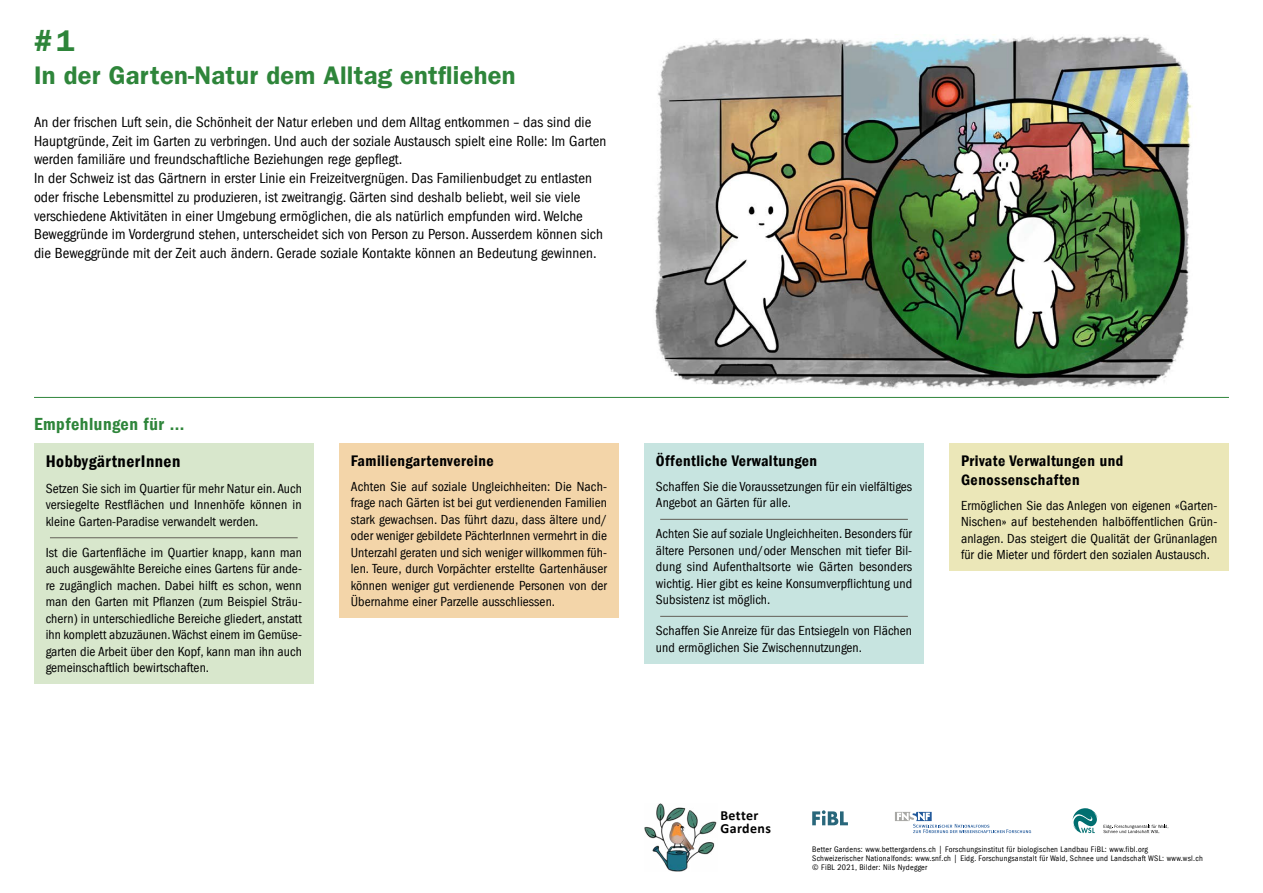
<style>
.page{position:relative;width:1263px;height:893px;background:#fff}
.page>*{position:absolute;margin:0;border:0;box-sizing:border-box;transform-origin:0 0}
.t1{font:30px "Franklin Gothic LT Com Dm";color:#2e853a}
.t2{font:25.5px "Franklin Gothic LT Com Dm";letter-spacing:.01em;color:#2e853a}
.t3{font:18px "Franklin Gothic LT Com Dm Cn";letter-spacing:.03em;color:#2e853a}
.t4{font:17.4px "Franklin Gothic LT Com Dm Cn";letter-spacing:.03em;color:#000}
.t5{font:15.75px/18.8px "Franklin Gothic LT Com Dm Cn";letter-spacing:.03em;color:#000}
.t6{font:condensed 15px/18.8px "Franklin Gothic LT Com";letter-spacing:.005em;color:#000}
.t7{font:700 13.95px/12.6px "Calibri";letter-spacing:.03em;color:#000}
.t8{font:condensed 13.5px/16.5px "Franklin Gothic LT Com";letter-spacing:.005em;color:#000;text-align:justify}
.t9{font:condensed 8.25px/9px "Franklin Gothic LT Com";letter-spacing:.03em;color:#000}
</style>
<div class="page">
<hr style="left:34px;top:397px;width:1195px;height:1px;background:#2e853a">
<svg style="left:812px;top:810px;width:36px;height:15px"></svg>
<img style="left:644px;top:804px;width:73px;height:68px">
<svg style="left:1072px;top:808px;width:97px;height:25px"></svg>
<svg style="left:916px;top:811px;width:16px;height:1px"></svg>
<svg style="left:895px;top:812px;width:136px;height:21px"></svg>
<img style="left:655px;top:34px;width:538px;height:354px">
<div style="left:949px;top:443px;width:280px;height:128px;background:#ebe7b8"></div>
<div style="left:644px;top:443px;width:280px;height:220px;background:#c7e4e0"></div>
<hr style="left:660px;top:519px;width:248px;height:1px;background:#625f57">
<hr style="left:660px;top:616px;width:248px;height:1px;background:#625f57">
<div style="left:339px;top:443px;width:280px;height:175px;background:#f3d5a9"></div>
<div style="left:34px;top:443px;width:280px;height:241px;background:#d8e7cc"></div>
<hr style="left:50px;top:537px;width:248px;height:1px;background:#625f57">
<h1 class="t1" style="left:34px;top:22px;width:42px">#1</h1>
<h2 class="t2" style="left:34px;top:60px;width:483px">In der Garten-Natur dem Alltag entfliehen</h2>
<p class="t6" style="left:34px;top:113px;width:574px">An der frischen Luft sein, die Schönheit der Natur erleben und dem Alltag entkommen – das sind die Hauptgründe, Zeit im Garten zu verbringen. Und auch der soziale Austausch spielt eine Rolle: Im Garten werden familiäre und freundschaftliche Beziehungen rege gepflegt.<br>In der Schweiz ist das Gärtnern in erster Linie ein Freizeitvergnügen. Das Familienbudget zu entlasten oder frische Lebensmittel zu produzieren, ist zweitrangig. Gärten sind deshalb beliebt, weil sie viele verschiedene Aktivitäten in einer Umgebung ermöglichen, die als natürlich empfunden wird. Welche Beweggründe im Vordergrund stehen, unterscheidet sich von Person zu Person. Ausserdem können sich die Beweggründe mit der Zeit auch ändern. Gerade soziale Kontakte können an Bedeutung gewinnen.</p>
<h3 class="t3" style="left:34px;top:414px;width:152px">Empfehlungen für ...</h3>
<p class="t4" style="left:46px;top:451px;width:136px">HobbygärtnerInnen</p>
<p class="t8" style="left:46px;top:480px;width:258px">Setzen Sie sich im Quartier für mehr Natur ein. Auch versiegelte Restflächen und Innenhöfe können in kleine Garten-Paradise verwandelt werden.</p>
<p class="t8" style="left:46px;top:544px;width:258px">Ist die Gartenfläche im Quartier knapp, kann man auch ausgewählte Bereiche eines Gartens für ande&shy;re zugänglich machen. Dabei hilft es schon, wenn man den Garten mit Pflanzen (zum Beispiel Sträu&shy;chern) in unterschiedliche Bereiche gliedert, anstatt ihn komplett abzuzäunen. Wächst einem im Gemüse&shy;garten die Arbeit über den Kopf, kann man ihn auch gemeinschaftlich bewirtschaften.</p>
<p class="t5" style="left:351px;top:451px;width:144px">Familiengartenvereine</p>
<p class="t8" style="left:351px;top:478px;width:258px">Achten Sie auf soziale Ungleichheiten: Die Nach&shy;frage nach Gärten ist bei gut verdienenden Familien stark gewachsen. Das führt dazu, dass ältere und/ oder weniger gebildete PächterInnen vermehrt in die Unterzahl geraten und sich weniger willkommen füh&shy;len. Teure, durch Vorpächter erstellte Gartenhäuser können weniger gut verdienende Personen von der Übernahme einer Parzelle ausschliessen.</p>
<p class="t5" style="left:656px;top:451px;width:163px">Öffentliche Verwaltungen</p>
<p class="t8" style="left:656px;top:478px;width:258px">Schaffen Sie die Voraussetzungen für ein vielfältiges<br>Angebot an Gärten für alle.</p>
<p class="t8" style="left:656px;top:526px;width:258px">Achten Sie auf soziale Ungleichheiten. Besonders für ältere Personen und/oder Menschen mit tiefer Bil&shy;dung sind Aufenthaltsorte wie Gärten besonders wichtig. Hier gibt es keine Konsumverpflichtung und Subsistenz ist möglich.</p>
<p class="t8" style="left:656px;top:623px;width:258px">Schaffen Sie Anreize für das Entsiegeln von Flächen und ermöglichen Sie Zwischennutzungen.</p>
<p class="t5" style="left:961px;top:451px;width:164px">Private Verwaltungen und<br>Genossenschaften</p>
<p class="t8" style="left:961px;top:497px;width:258px">Ermöglichen Sie das Anlegen von eigenen «Garten-Nischen» auf bestehenden halböffentlichen Grün&shy;anlagen. Das steigert die Qualität der Grünanlagen für die Mieter und fördert den sozialen Austausch.</p>
<p class="t7" style="left:720px;top:809px;width:52px">Better<br>Gardens</p>
<p class="t9" style="left:812px;top:845px;width:392px">Better Gardens: www.bettergardens.ch | Forschungsinstitut für biologischen Landbau FiBL: www.fibl.org<br>Schweizerischer Nationalfonds: www.snf.ch | Eidg. Forschungsanstalt für Wald, Schnee und Landschaft WSL: www.wsl.ch © FiBL 2021, Bilder: Nils Nydegger</p>
</div>
